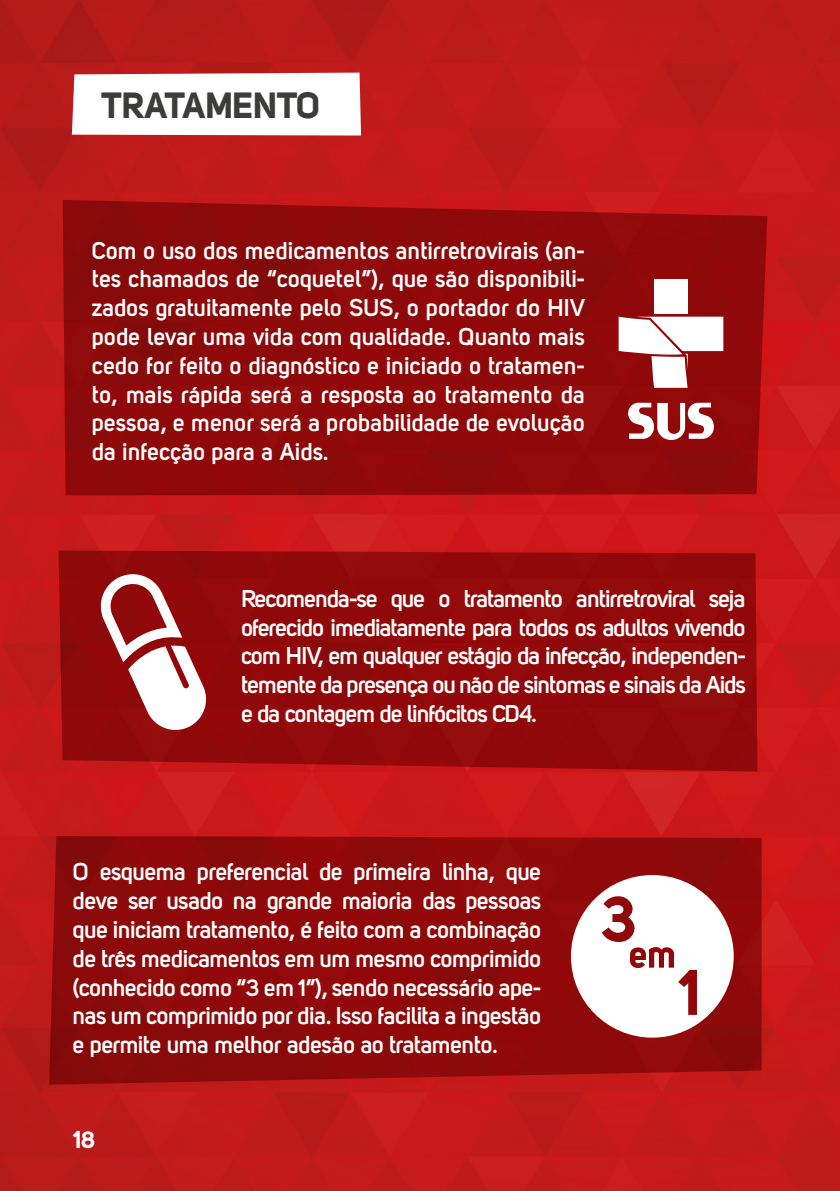
<style>
.page{position:relative;width:840px;height:1191px;background:#fff}
.page>*{position:absolute;margin:0;border:0;box-sizing:border-box;transform-origin:0 0}
.t1{font:36px "Uni Sans Bold";letter-spacing:-.02em;color:#3c3c3b}
.t2{font:700 24px/28.8px "Uni Sans Semi";letter-spacing:-.02em;color:#fff;text-align:justify}
.t3{font:24px "Uni Sans Bold";color:#fff}
</style>
<div class="page">
<img style="left:0;top:0;width:839px;height:1191px">
<div style="left:58px;top:550px;width:699px;height:221px;background:#92090a"></div>
<svg style="left:72px;top:73px;width:289px;height:63px"></svg>
<svg style="left:96px;top:572px;width:114px;height:159px"></svg>
<svg style="left:49px;top:836px;width:712px;height:248px;background:#8f090a"></svg>
<svg style="left:570px;top:875px;width:163px;height:162px"></svg>
<svg style="left:63px;top:200px;width:703px;height:295px;background:#90090a"></svg>
<svg style="left:627px;top:403px;width:86px;height:37px"></svg>
<div style="left:654px;top:279px;width:33px;height:35px;background:#fff"></div>
<svg style="left:618px;top:316px;width:105px;height:72px"></svg>
<h1 class="t1" style="left:102px;top:82px;width:220px">TRATAMENTO</h1>
<p class="t2" style="left:92px;top:235px;width:494px">Com o uso dos medicamentos antirretrovirais (an&shy;tes chamados de “coquetel”), que são disponibili&shy;zados gratuitamente pelo SUS, o portador do HIV pode levar uma vida com qualidade. Quanto mais cedo for feito o diagnóstico e iniciado o tratamen&shy;to, mais rápida será a resposta ao tratamento da pessoa, e menor será a probabilidade de evolução da infecção para a Aids.</p>
<p class="t2" style="left:241px;top:583px;width:506px">Recomenda-se que o tratamento antirretroviral seja oferecido imediatamente para todos os adultos vivendo com HIV, em qualquer estágio da infecção, independen&shy;temente da presença ou não de sintomas e sinais da Aids e da contagem de linfócitos CD4.</p>
<p class="t2" style="left:73px;top:857px;width:470px">O esquema preferencial de primeira linha, que deve ser usado na grande maioria das pessoas que iniciam tratamento, é feito com a combinação de três medicamentos em um mesmo comprimido (conhecido como “3 em 1”), sendo necessário ape&shy;nas um comprimido por dia. Isso facilita a ingestão e permite uma melhor adesão ao tratamento.</p>
<p class="t3" style="left:74px;top:1124px;width:23px">18</p>
</div>
